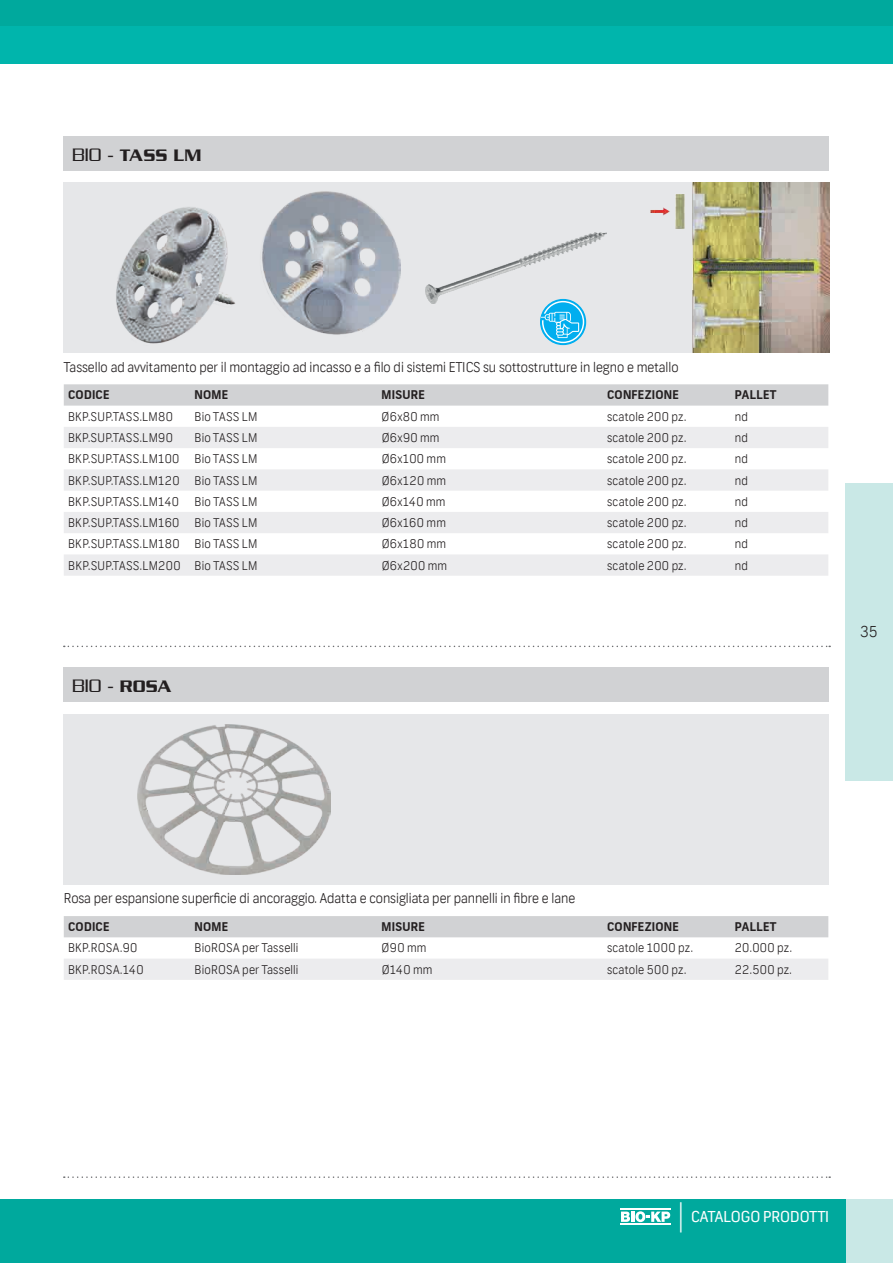
<style>
.page{position:relative;width:893px;height:1263px;background:#fff}
.page>*{position:absolute;margin:0;border:0;box-sizing:border-box;transform-origin:0 0}
.t1{font:300 19.5px "Serpentine";color:#231f20}
.t2{font:500 18px "Serpentine";letter-spacing:.005em;color:#231f20}
.t3{font:15px "Frank";color:#fff}
.t4{font:300 15px "Frank";color:#231f20}
.t5{font:300 13.5px "Frank";color:#231f20}
.t6{font:300 12px "Frank";letter-spacing:.025em;color:#231f20}
.t7{font:700 12px "Frank";letter-spacing:.02em;color:#231f20}
.s1{font-weight:300;font-size:19.5px}
.s2{font-weight:500;font-size:18px}
.s3{font-size:28.5px}
</style>
<div class="page">
<div style="left:846px;top:1199px;width:47px;height:64px;background:#c9e8e6"></div>
<div style="left:0;top:1199px;width:845px;height:64px;background:#00a99d"></div>
<div style="left:845px;top:483px;width:48px;height:297px;background:#c9e8e6"></div>
<div style="left:0;top:26px;width:893px;height:38px;background:#00b5ac"></div>
<div style="left:0;top:0;width:893px;height:26px;background:#00a99d"></div>
<svg style="left:64px;top:1176px;width:766px;height:2px"></svg>
<svg style="left:64px;top:646px;width:766px;height:1px"></svg>
<div style="left:64px;top:183px;width:765px;height:170px;background:#e6e7e9"></div>
<div style="left:64px;top:714px;width:765px;height:170px;background:#e6e7e9"></div>
<svg style="left:64px;top:384px;width:764px;height:22px;background:#d2d3d5"></svg>
<svg style="left:64px;top:427px;width:764px;height:149px;fill:#ececee"></svg>
<div style="left:64px;top:916px;width:764px;height:21px;background:#d1d2d4"></div>
<div style="left:64px;top:959px;width:764px;height:21px;background:#ececee"></div>
<img style="left:116px;top:191px;width:285px;height:153px">
<img style="left:137px;top:725px;width:193px;height:149px">
<img style="left:425px;top:232px;width:181px;height:72px">
<img style="left:650px;top:183px;width:179px;height:170px">
<hr style="left:621px;top:1208px;width:50px;height:2px;background:#fff">
<hr style="left:621px;top:1224px;width:50px;height:1px;background:#fff">
<svg style="left:621px;top:1211px;width:49px;height:11px"></svg>
<div style="left:64px;top:136px;width:765px;height:34px;background:#d1d2d4"></div>
<div style="left:64px;top:668px;width:765px;height:34px;background:#d1d2d4"></div>
<svg style="left:540px;top:299px;width:46px;height:46px"></svg>
<svg style="left:541px;top:301px;width:43px;height:42px;background:#52c5f1"></svg>
<h2 class="t2" style="left:72px;top:145px;width:131px"><span class="s1">BIO -</span> TASS LM</h2>
<p class="t5" style="left:64px;top:359px;width:616px">Tassello ad avvitamento per il montaggio ad incasso e a filo di sistemi ETICS su sottostrutture in legno e metallo</p>
<p class="t7" style="left:68px;top:388px;width:43px">CODICE</p>
<p class="t7" style="left:195px;top:388px;width:35px">NOME</p>
<p class="t7" style="left:382px;top:388px;width:45px">MISURE</p>
<p class="t7" style="left:607px;top:388px;width:73px">CONFEZIONE</p>
<p class="t7" style="left:735px;top:388px;width:43px">PALLET</p>
<p class="t6" style="left:68px;top:409px;width:107px">BKP.SUP.TASS.LM80</p>
<p class="t6" style="left:195px;top:409px;width:64px">Bio TASS LM</p>
<p class="t6" style="left:382px;top:409px;width:59px">Ø6x80 mm</p>
<p class="t6" style="left:607px;top:409px;width:81px">scatole 200 pz.</p>
<p class="t6" style="left:735px;top:409px;width:15px">nd</p>
<p class="t6" style="left:68px;top:430px;width:106px">BKP.SUP.TASS.LM90</p>
<p class="t6" style="left:195px;top:430px;width:64px">Bio TASS LM</p>
<p class="t6" style="left:382px;top:430px;width:59px">Ø6x90 mm</p>
<p class="t6" style="left:607px;top:430px;width:81px">scatole 200 pz.</p>
<p class="t6" style="left:735px;top:430px;width:15px">nd</p>
<p class="t6" style="left:68px;top:452px;width:113px">BKP.SUP.TASS.LM100</p>
<p class="t6" style="left:195px;top:452px;width:64px">Bio TASS LM</p>
<p class="t6" style="left:382px;top:452px;width:66px">Ø6x100 mm</p>
<p class="t6" style="left:607px;top:452px;width:81px">scatole 200 pz.</p>
<p class="t6" style="left:735px;top:452px;width:15px">nd</p>
<p class="t6" style="left:68px;top:473px;width:191px">BKP.SUP.TASS.LM120 Bio TASS LM</p>
<p class="t6" style="left:382px;top:473px;width:66px">Ø6x120 mm</p>
<p class="t6" style="left:607px;top:473px;width:81px">scatole 200 pz.</p>
<p class="t6" style="left:735px;top:473px;width:15px">nd</p>
<p class="t6" style="left:68px;top:494px;width:112px">BKP.SUP.TASS.LM140</p>
<p class="t6" style="left:195px;top:494px;width:64px">Bio TASS LM</p>
<p class="t6" style="left:382px;top:494px;width:65px">Ø6x140 mm</p>
<p class="t6" style="left:607px;top:494px;width:81px">scatole 200 pz.</p>
<p class="t6" style="left:735px;top:494px;width:15px">nd</p>
<p class="t6" style="left:68px;top:515px;width:113px">BKP.SUP.TASS.LM160</p>
<p class="t6" style="left:195px;top:515px;width:64px">Bio TASS LM</p>
<p class="t6" style="left:382px;top:515px;width:66px">Ø6x160 mm</p>
<p class="t6" style="left:607px;top:515px;width:81px">scatole 200 pz.</p>
<p class="t6" style="left:735px;top:515px;width:15px">nd</p>
<p class="t6" style="left:68px;top:537px;width:191px">BKP.SUP.TASS.LM180 Bio TASS LM</p>
<p class="t6" style="left:382px;top:537px;width:66px">Ø6x180 mm</p>
<p class="t6" style="left:607px;top:537px;width:81px">scatole 200 pz.</p>
<p class="t6" style="left:735px;top:537px;width:15px">nd</p>
<p class="t6" style="left:68px;top:558px;width:191px">BKP.SUP.TASS.LM200 Bio TASS LM</p>
<p class="t6" style="left:382px;top:558px;width:67px">Ø6x200 mm</p>
<p class="t6" style="left:607px;top:558px;width:81px">scatole 200 pz.</p>
<p class="t6" style="left:735px;top:558px;width:15px">nd</p>
<h1 class="t1" style="left:72px;top:675px;width:100px">BIO - <span class="s2">ROSA</span></h1>
<p class="t4" style="left:860px;top:623px;width:19px">35</p>
<p class="t5" style="left:64px;top:890px;width:513px">Rosa per espansione superficie di ancoraggio. Adatta e consigliata per pannelli in fibre e lane</p>
<p class="t7" style="left:68px;top:920px;width:43px">CODICE</p>
<p class="t7" style="left:195px;top:920px;width:35px">NOME</p>
<p class="t7" style="left:382px;top:920px;width:45px">MISURE</p>
<p class="t7" style="left:607px;top:920px;width:73px">CONFEZIONE</p>
<p class="t7" style="left:735px;top:920px;width:43px">PALLET</p>
<p class="t6" style="left:68px;top:941px;width:71px">BKP.ROSA.90</p>
<p class="t6" style="left:195px;top:941px;width:105px">BioROSA per Tasselli</p>
<p class="t6" style="left:382px;top:941px;width:46px">Ø90 mm</p>
<p class="t6" style="left:607px;top:941px;width:87px">scatole 1000 pz.</p>
<p class="t6" style="left:735px;top:941px;width:59px">20.000 pz.</p>
<p class="t6" style="left:68px;top:962px;width:77px">BKP.ROSA.140</p>
<p class="t6" style="left:195px;top:962px;width:105px">BioROSA per Tasselli</p>
<p class="t6" style="left:382px;top:962px;width:52px">Ø140 mm</p>
<p class="t6" style="left:607px;top:962px;width:81px">scatole 500 pz.</p>
<p class="t6" style="left:735px;top:962px;width:58px">22.500 pz.</p>
<p class="t3" style="left:679px;top:1207px;width:152px"><span class="s3">|</span> CATALOGO PRODOTTI</p>
</div>
